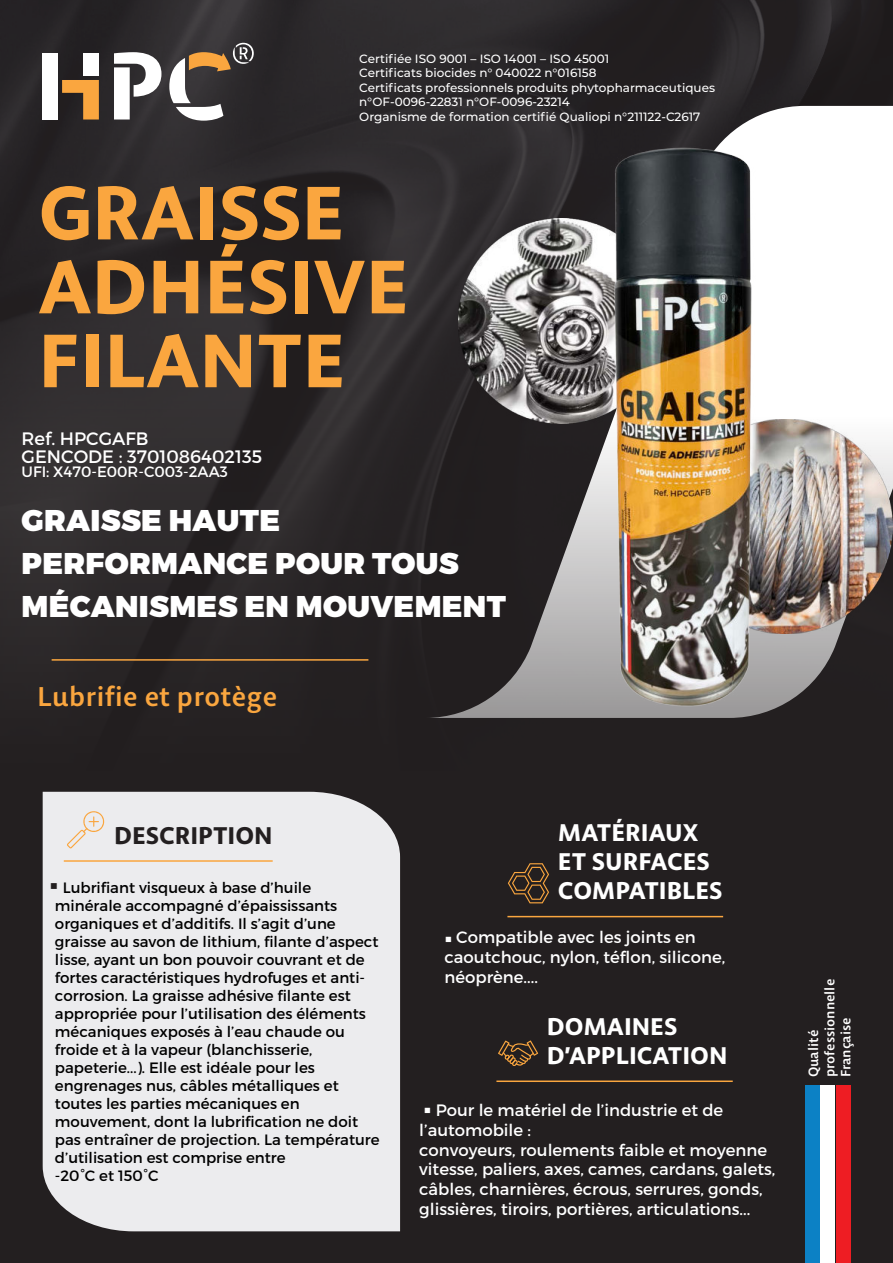
<style>
.page{position:relative;width:893px;height:1263px;background:#231f20}
.page>*{position:absolute;margin:0;border:0;box-sizing:border-box;transform-origin:0 0}
.t1{font:700 75px/73.9px "Bespoke Sans";color:#faa63f}
.t2{font:900 30px/42.8px "Montserrat";letter-spacing:.01em;color:#fff}
.t3{font:500 27px "Bespoke Sans";color:#faa63f}
.t4{font:700 24px/28.8px "Bespoke Sans";color:#fff}
.t5{font:700 24px "Bespoke Sans";color:#231f20}
.t6{font:18px/17.4px "Montserrat";color:#fff}
.t7{font:16.5px/19.8px "Montserrat";color:#fff}
.t8{font:15px/18px "Montserrat";color:#000}
.t9{font:15px "Montserrat";color:#fff}
.t10{font:500 15px "Montserrat";color:#231f20}
.t11{font:500 13.35px/16px "Bespoke Sans";color:#fff}
.t12{font:500 12px/14.4px "Montserrat";color:#fff}
.s1{font-weight:500;font-size:13.5px}
</style>
<div class="page">
<img style="left:0;top:0;width:893px;height:1146px">
<div style="left:43px;top:53px;width:15px;height:66px;background:#fff"></div>
<svg style="left:62px;top:80px;width:37px;height:39px"></svg>
<div style="left:83px;top:53px;width:16px;height:23px;background:#fff"></div>
<svg style="left:114px;top:52px;width:47px;height:67px"></svg>
<svg style="left:169px;top:43px;width:85px;height:78px"></svg>
<div style="left:805px;top:1085px;width:15px;height:178px;background:#0c81c5"></div>
<div style="left:820px;top:1085px;width:15px;height:178px;background:#fff"></div>
<div style="left:836px;top:1085px;width:14px;height:178px;background:#ee1d23"></div>
<div style="left:43px;top:792px;width:357px;height:439px;background:#ececee"></div>
<hr style="left:64px;top:860px;width:209px;height:2px;background:#faa63f">
<hr style="left:496px;top:1080px;width:237px;height:2px;background:#faa63f">
<hr style="left:507px;top:916px;width:216px;height:1px;background:#faa63f">
<svg style="left:67px;top:810px;width:38px;height:38px"></svg>
<svg style="left:498px;top:1040px;width:40px;height:26px"></svg>
<svg style="left:508px;top:863px;width:41px;height:40px"></svg>
<svg style="left:425px;top:106px;width:468px;height:612px"></svg>
<hr style="left:52px;top:659px;width:316px;height:2px;background:#faa63f">
<img style="left:459px;top:218px;width:128px;height:206px">
<img style="left:783px;top:419px;width:109px;height:214px">
<img style="left:587px;top:131px;width:196px;height:591px">
<p class="t12" style="left:359px;top:52px;width:357px">Certifiée ISO 9001 – ISO 14001 – ISO 45001<br>Certificats biocides n° 040022 n°016158<br>Certificats professionnels produits phytopharmaceutiques n°OF-0096-22831 n°OF-0096-23214<br>Organisme de formation certifié Qualiopi n°211122-C2617</p>
<h1 class="t1" style="left:38px;top:176px;width:372px">GRAISSE<br>ADHÉSIVE<br>FILANTE</h1>
<p class="t6" style="left:22px;top:430px;width:242px">Ref. HPCGAFB<br>GENCODE : 3701086402135</p>
<p class="t9" style="left:22px;top:463px;width:208px">UFI: X470-E00R-C003-2AA3</p>
<h2 class="t2" style="left:22px;top:500px;width:486px">GRAISSE HAUTE<br>PERFORMANCE POUR TOUS<br>MÉCANISMES EN MOUVEMENT</h2>
<h3 class="t3" style="left:37px;top:680px;width:242px">Lubrifie et protège</h3>
<h3 class="t5" style="left:114px;top:822px;width:160px">DESCRIPTION</h3>
<h3 class="t4" style="left:558px;top:818px;width:153px">MATÉRIAUX<br>ET SURFACES</h3>
<p class="t8" style="left:63px;top:879px;width:250px">Lubrifiant visqueux à base d’huile</p>
<h3 class="t4" style="left:558px;top:875px;width:166px">COMPATIBLES</h3>
<p class="t8" style="left:55px;top:897px;width:326px">minérale accompagné d’épaississants organiques et d’additifs. Il s’agit d’une graisse au savon de lithium, filante d’aspect lisse, ayant un bon pouvoir couvrant et de fortes caractéristiques hydrofuges et anti&shy;corrosion. La graisse adhésive filante est appropriée pour l’utilisation des éléments mécaniques exposés à l’eau chaude ou froide et à la vapeur (blanchisserie, papeterie...). Elle est idéale pour les engrenages nus, câbles métalliques et toutes les parties mécaniques en mouvement, dont la lubrification ne doit pas entraîner de projection. La température d’utilisation est comprise entre<br>-20°C et 150°C</p>
<p class="t10" style="left:50px;top:877px;width:10px">■</p>
<p class="t7" style="left:445px;top:927px;width:282px"><span class="s1">■</span> Compatible avec les joints en caoutchouc, nylon, téflon, silicone, néoprène....</p>
<h3 class="t4" style="left:547px;top:1012px;width:182px">DOMAINES<br>D’APPLICATION</h3>
<p class="t7" style="left:419px;top:1100px;width:358px"><span class="s1">■</span> Pour le matériel de l’industrie et de l’automobile :<br>convoyeurs, roulements faible et moyenne vitesse, paliers, axes, cames, cardans, galets, câbles, charnières, écrous, serrures, gonds, glissières, tiroirs, portières, articulations...</p>
<p class="t11" style="left:805px;top:1077px;width:100px;rotate:-90deg">Qualité professionnelle<br>Française</p>
</div>
